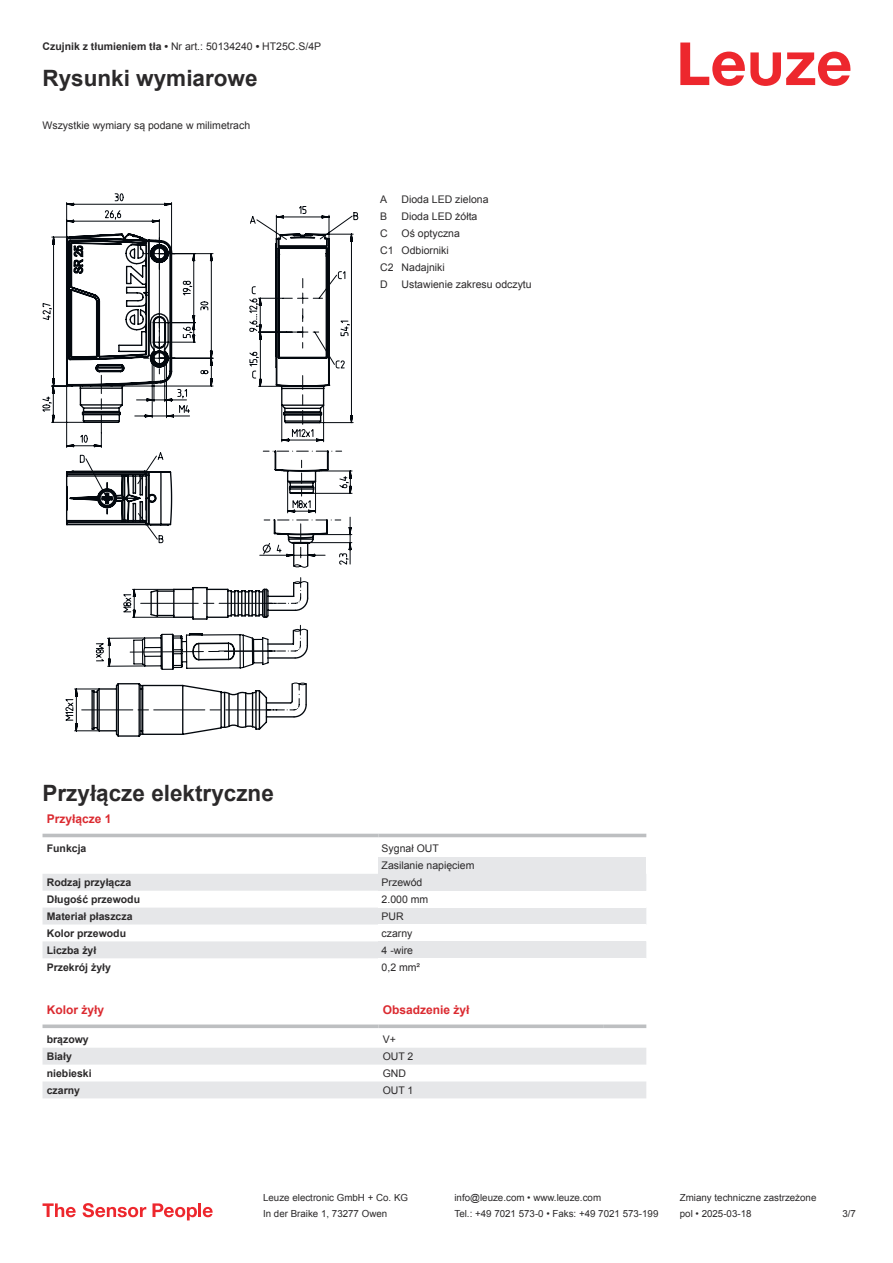
<style>
.page{position:relative;width:893px;height:1263px;background:#fff}
.page>*{position:absolute;margin:0;border:0;box-sizing:border-box;transform-origin:0 0}
.t1{font:700 22.5px "Arial";color:#2b292a}
.t2{font:700 12px "Arial";color:#db2a30}
.t3{font:10.5px/17px "Arial";color:#2b292a}
.t4{font:700 10.5px "Arial";color:#2b292a}
.t5{font:9.75px "Arial";color:#2b292a}
.s1{font-weight:700}
</style>
<div class="page">
<svg style="left:680px;top:43px;width:170px;height:43px"></svg>
<svg style="left:43px;top:833px;width:603px;height:5px"></svg>
<svg style="left:43px;top:874px;width:335px;height:84px;fill:#e6e7e9"></svg>
<hr style="left:43px;top:834px;width:335px;height:3px;background:#bdbfc1">
<hr style="left:378px;top:834px;width:268px;height:3px;background:#bdbfc1">
<div style="left:378px;top:857px;width:268px;height:17px;background:#e6e7e9"></div>
<div style="left:378px;top:874px;width:268px;height:17px;background:#e6e7e9"></div>
<div style="left:378px;top:907px;width:268px;height:17px;background:#e6e7e9"></div>
<div style="left:378px;top:941px;width:268px;height:17px;background:#e6e7e9"></div>
<svg style="left:43px;top:1048px;width:603px;height:50px"></svg>
<svg style="left:43px;top:1024px;width:335px;height:4px"></svg>
<svg style="left:378px;top:1024px;width:226px;height:4px"></svg>
<svg style="left:604px;top:1024px;width:42px;height:4px"></svg>
<svg style="left:43px;top:1203px;width:33px;height:14px"></svg>
<svg style="left:83px;top:1203px;width:63px;height:14px"></svg>
<svg style="left:153px;top:1203px;width:44px;height:17px"></svg>
<hr style="left:198px;top:1203px;width:3px;height:14px;background:#ed272d">
<svg style="left:203px;top:1207px;width:10px;height:10px"></svg>
<svg style="left:43px;top:193px;width:315px;height:538px"></svg>
<svg style="left:133px;top:295px;width:136px;height:442px"></svg>
<svg style="left:95px;top:625px;width:214px;height:45px"></svg>
<p class="t3" style="left:43px;top:39px;width:280px"><span class="s1">Czujnik z tłumieniem tła •</span> Nr art.: 50134240 <span class="s1">•</span> HT25C.S/4P</p>
<h1 class="t1" style="left:43px;top:63px;width:217px">Rysunki wymiarowe</h1>
<p class="t3" style="left:43px;top:116px;width:209px">Wszystkie wymiary są podane w milimetrach</p>
<p class="t3" style="left:380px;top:192px;width:9px">A</p>
<p class="t3" style="left:402px;top:191px;width:88px">Dioda LED zielona</p>
<p class="t3" style="left:380px;top:209px;width:9px">B</p>
<p class="t3" style="left:402px;top:208px;width:77px">Dioda LED żółta</p>
<p class="t3" style="left:380px;top:226px;width:9px">C</p>
<p class="t3" style="left:380px;top:225px;width:81px;text-indent:21px">Oś optyczna<br>C1 Odbiorniki<br>C2 Nadajniki<br>D</p>
<p class="t3" style="left:402px;top:277px;width:132px">Ustawienie zakresu odczytu</p>
<h1 class="t1" style="left:43px;top:777px;width:233px">Przyłącze elektryczne</h1>
<p class="t2" style="left:47px;top:810px;width:66px">Przyłącze 1</p>
<p class="t4" style="left:47px;top:844px;width:41px">Funkcja</p>
<p class="t3" style="left:382px;top:840px;width:94px">Sygnał OUT<br>Zasilanie napięciem</p>
<p class="t4" style="left:47px;top:875px;width:86px">Rodzaj przyłącza</p>
<p class="t3" style="left:382px;top:875px;width:42px">Przewód</p>
<p class="t4" style="left:47px;top:892px;width:95px">Długość przewodu</p>
<p class="t3" style="left:382px;top:892px;width:48px">2.000 mm</p>
<p class="t4" style="left:47px;top:909px;width:87px">Materiał płaszcza</p>
<p class="t3" style="left:382px;top:908px;width:24px">PUR</p>
<p class="t4" style="left:47px;top:929px;width:81px">Kolor przewodu</p>
<p class="t3" style="left:382px;top:925px;width:32px">czarny</p>
<p class="t4" style="left:47px;top:942px;width:51px">Liczba żył</p>
<p class="t3" style="left:382px;top:942px;width:33px">4 -wire</p>
<p class="t4" style="left:47px;top:959px;width:66px">Przekrój żyły</p>
<p class="t3" style="left:382px;top:959px;width:40px">0,2 mm²</p>
<p class="t2" style="left:47px;top:1001px;width:59px">Kolor żyły</p>
<p class="t2" style="left:383px;top:1001px;width:88px">Obsadzenie żył</p>
<p class="t4" style="left:47px;top:1032px;width:44px">brązowy</p>
<p class="t3" style="left:383px;top:1031px;width:15px">V+</p>
<p class="t4" style="left:47px;top:1049px;width:27px">Biały</p>
<p class="t3" style="left:383px;top:1049px;width:32px">OUT 2</p>
<p class="t4" style="left:47px;top:1069px;width:46px">niebieski</p>
<p class="t3" style="left:383px;top:1064px;width:25px">GND</p>
<p class="t4" style="left:47px;top:1086px;width:35px">czarny</p>
<p class="t3" style="left:383px;top:1082px;width:32px">OUT 1</p>
<p class="t5" style="left:263px;top:1191px;width:146px">Leuze electronic GmbH + Co. KG</p>
<p class="t5" style="left:454px;top:1191px;width:148px">info@leuze.com • www.leuze.com</p>
<p class="t5" style="left:680px;top:1191px;width:138px">Zmiany techniczne zastrzeżone</p>
<p class="t5" style="left:263px;top:1210px;width:126px">In der Braike 1, 73277 Owen</p>
<p class="t5" style="left:454px;top:1207px;width:205px">Tel.: +49 7021 573-0 • Faks: +49 7021 573-199</p>
<p class="t5" style="left:680px;top:1207px;width:73px">pol • 2025-03-18</p>
<p class="t5" style="left:842px;top:1210px;width:15px">3 /7</p>
</div>
